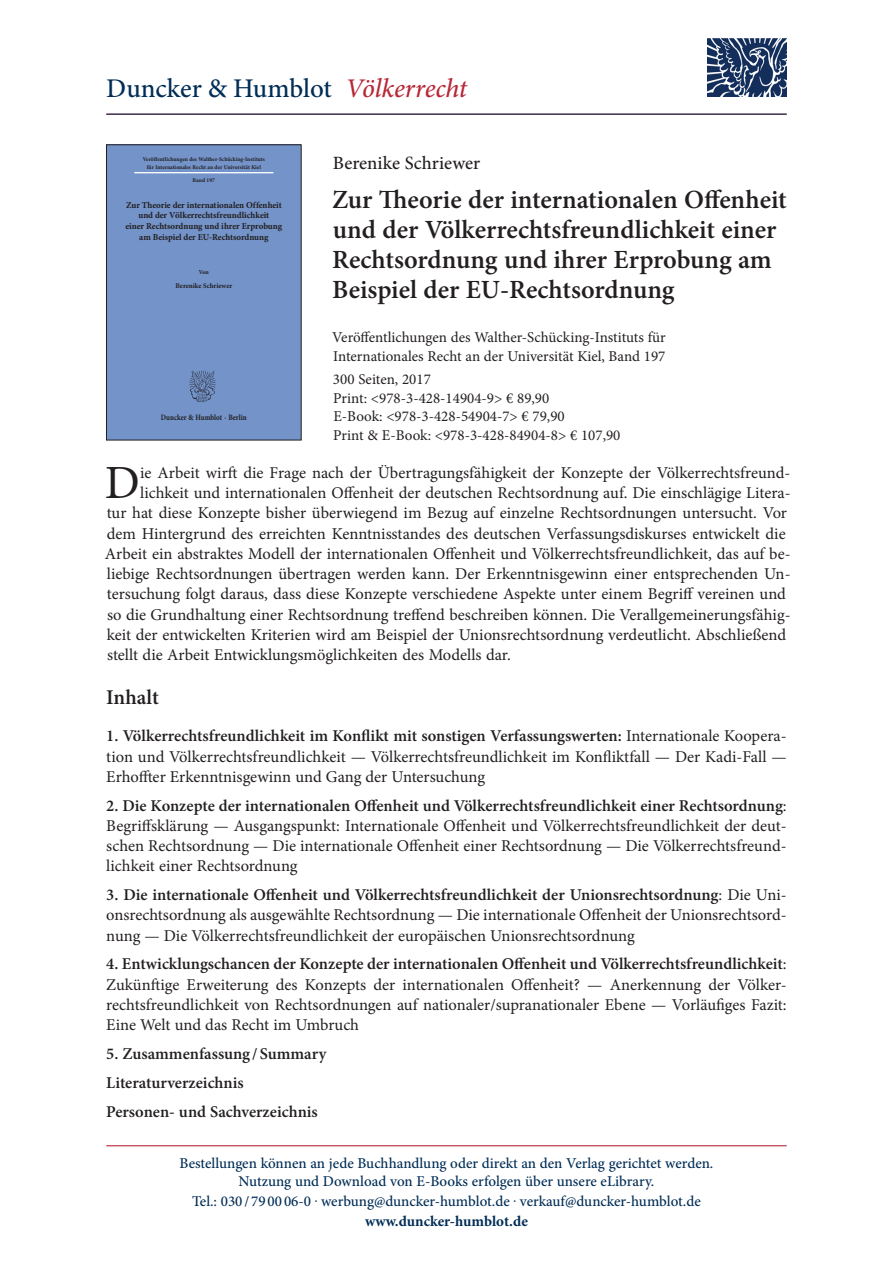
<style>
.page{position:relative;width:893px;height:1263px;background:#fff}
.page>*{position:absolute;margin:0;border:0;box-sizing:border-box;transform-origin:0 0}
.t1{font:47.7px "Minion Pro";color:#231f20}
.t2{font:500 27px "Minion Pro";letter-spacing:-.005em;color:#002d56}
.t3{font:600 26.25px/30px "Minion Pro";color:#231f20}
.t4{font:600 21px "Minion Pro";color:#231f20}
.t5{font:500 18.75px "Minion Pro";color:#231f20}
.t6{font:16.5px/20.2px "Minion Pro";color:#231f20;text-align:justify}
.t7{font:600 16.5px/28.8px "Minion Pro";color:#231f20}
.t8{font:15px/18.8px "Minion Pro";color:#231f20}
.t9{font:500 15px/18px "Minion Pro";color:#002d56;text-align:center}
.t10{font:700 15px "Minion Pro";color:#002d56}
.t11{font:700 9px/10.8px "Minion Pro";letter-spacing:-.01em;color:#231f20;text-align:center}
.t12{font:700 8.1px "Minion Pro";letter-spacing:-.005em;color:#231f20;scale:.86 1}
.t13{font:700 7.2px "Minion Pro";color:#231f20}
.t14{font:700 6.15px "Minion Pro";color:#231f20}
.t15{font:700 5.7px/7.4px "Minion Pro";color:#231f20;text-align:center}
.s1{font-style:italic;color:#b72837}
.s2{font-weight:600}
</style>
<div class="page">
<hr style="left:106px;top:1145px;width:681px;height:1px;background:#b72837">
<div style="left:106px;top:145px;width:195px;height:295px;background:#7393c9"></div>
<hr style="left:134px;top:172px;width:139px;height:1px;background:#fff">
<img style="left:189px;top:370px;width:27px;height:32px">
<div style="left:106px;top:145px;width:195px;height:295px;border:1px solid #231f20"></div>
<img style="left:707px;top:38px;width:79px;height:59px">
<hr style="left:106px;top:114px;width:681px;height:1px;background:#002d56">
<h2 class="t2" style="left:106px;top:70px;width:362px">Duncker &amp; Humblot <span class="s1">Völkerrecht</span></h2>
<p class="t15" style="left:143px;top:156px;width:124px">Veröffentlichungen des Walther-Schücking-Instituts für Internationales Recht an der Universität Kiel</p>
<p class="t15" style="left:193px;top:176px;width:24px">Band 197</p>
<p class="t11" style="left:125px;top:199px;width:158px">Zur Theorie der internationalen Offenheit und der Völkerrechtsfreundlichkeit<br>einer Rechtsordnung und ihrer Erprobung am Beispiel der EU-Rechtsordnung</p>
<p class="t14" style="left:199px;top:268px;width:12px">Von</p>
<p class="t13" style="left:175px;top:281px;width:58px">Berenike Schriewer</p>
<p class="t12" style="left:161px;top:412px;width:102px">Duncker &amp; Humblot · Berlin</p>
<p class="t5" style="left:333px;top:151px;width:149px">Berenike Schriewer</p>
<h3 class="t3" style="left:332px;top:184px;width:456px">Zur Theorie der internationalen Offenheit und der Völkerrechtsfreundlichkeit einer Rechtsordnung und ihrer Erprobung am Beispiel der EU-Rechtsordnung</h3>
<p class="t8" style="left:332px;top:328px;width:335px">Veröffentlichungen des Walther-Schücking-Instituts für<br>Internationales Recht an der Universität Kiel, Band 197</p>
<p class="t8" style="left:333px;top:370px;width:289px">300 Seiten, 2017<br>Print: &lt;978-3-428-14904-9&gt; € 89,90<br>E-Book: &lt;978-3-428-54904-7&gt; € 79,90<br>Print &amp; E-Book: &lt;978-3-428-84904-8&gt; € 107,90</p>
<h1 class="t1" style="left:105px;top:451px;width:37px">D</h1>
<p class="t6" style="left:140px;top:462px;width:652px">ie Arbeit wirft die Frage nach der Übertragungsfähigkeit der Konzepte der Völkerrechtsfreund-</p>
<p class="t6" style="left:140px;top:483px;width:652px">lichkeit und internationalen Offenheit der deutschen Rechtsordnung auf. Die einschlägige Litera-</p>
<p class="t6" style="left:107px;top:503px;width:682px">tur hat diese Konzepte bisher überwiegend im Bezug auf einzelne Rechtsordnungen untersucht. Vor</p>
<p class="t6" style="left:107px;top:523px;width:680px">dem Hintergrund des erreichten Kenntnisstandes des deutschen Verfassungsdiskurses entwickelt die</p>
<p class="t6" style="left:105px;top:543px;width:687px">Arbeit ein abstraktes Modell der internationalen Offenheit und Völkerrechtsfreundlichkeit, das auf be-</p>
<p class="t6" style="left:107px;top:564px;width:685px">liebige Rechtsordnungen übertragen werden kann. Der Erkenntnisgewinn einer entsprechenden Un-</p>
<p class="t6" style="left:107px;top:584px;width:681px">tersuchung folgt daraus, dass diese Konzepte verschiedene Aspekte unter einem Begriff vereinen und</p>
<p class="t6" style="left:107px;top:604px;width:685px">so die Grundhaltung einer Rechtsordnung treffend beschreiben können. Die Verallgemeinerungsfähig-</p>
<p class="t6" style="left:107px;top:624px;width:681px">keit der entwickelten Kriterien wird am Beispiel der Unionsrechtsordnung verdeutlicht. Abschließend</p>
<p class="t6" style="left:107px;top:645px;width:405px">stellt die Arbeit Entwicklungsmöglichkeiten des Modells dar.</p>
<p class="t4" style="left:106px;top:683px;width:54px">Inhalt</p>
<p class="t6" style="left:106px;top:726px;width:682px"><span class="s2">1. Völkerrechtsfreundlichkeit im Konflikt mit sonstigen Verfassungswerten:</span> Internationale Koopera&shy;tion und Völkerrechtsfreundlichkeit — Völkerrechtsfreundlichkeit im Konfliktfall — Der Kadi-Fall — Erhoffter Erkenntnisgewinn und Gang der Untersuchung</p>
<p class="t6" style="left:106px;top:795px;width:682px"><span class="s2">2. Die Konzepte der internationalen Offenheit und Völkerrechtsfreundlichkeit einer Rechtsordnung</span>:<br>Begriffsklärung — Ausgangspunkt: Internationale Offenheit und Völkerrechtsfreundlichkeit der deut&shy;schen Rechtsordnung — Die internationale Offenheit einer Rechtsordnung — Die Völkerrechtsfreund&shy;lichkeit einer Rechtsordnung</p>
<p class="t6" style="left:106px;top:885px;width:682px"><span class="s2">3. Die internationale Offenheit und Völkerrechtsfreundlichkeit der Unionsrechtsordnung</span>: Die Uni&shy;onsrechtsordnung als ausgewählte Rechtsordnung — Die internationale Offenheit der Unionsrechtsord&shy;nung — Die Völkerrechtsfreundlichkeit der europäischen Unionsrechtsordnung</p>
<p class="t6" style="left:106px;top:954px;width:682px"><span class="s2">4. Entwicklungschancen der Konzepte der internationalen Offenheit und Völkerrechtsfreundlichkeit</span>:<br>Zukünftige Erweiterung des Konzepts der internationalen Offenheit? — Anerkennung der Völker&shy;rechtsfreundlichkeit von Rechtsordnungen auf nationaler/supranationaler Ebene — Vorläufiges Fazit:<br>Eine Welt und das Recht im Umbruch</p>
<p class="t7" style="left:106px;top:1039px;width:222px">5. Zusammenfassung / Summary<br>Literaturverzeichnis<br>Personen- und Sachverzeichnis</p>
<p class="t9" style="left:179px;top:1154px;width:535px">Bestellungen können an jede Buchhandlung oder direkt an den Verlag gerichtet werden.<br>Nutzung und Download von E-Books erfolgen über unsere eLibrary.</p>
<p class="t9" style="left:192px;top:1192px;width:510px">Tel.: 030 / 79 00 06-0 . werbung@duncker-humblot.de . verkauf@duncker-humblot.de</p>
<p class="t10" style="left:365px;top:1210px;width:164px">www.duncker-humblot.de</p>
</div>
